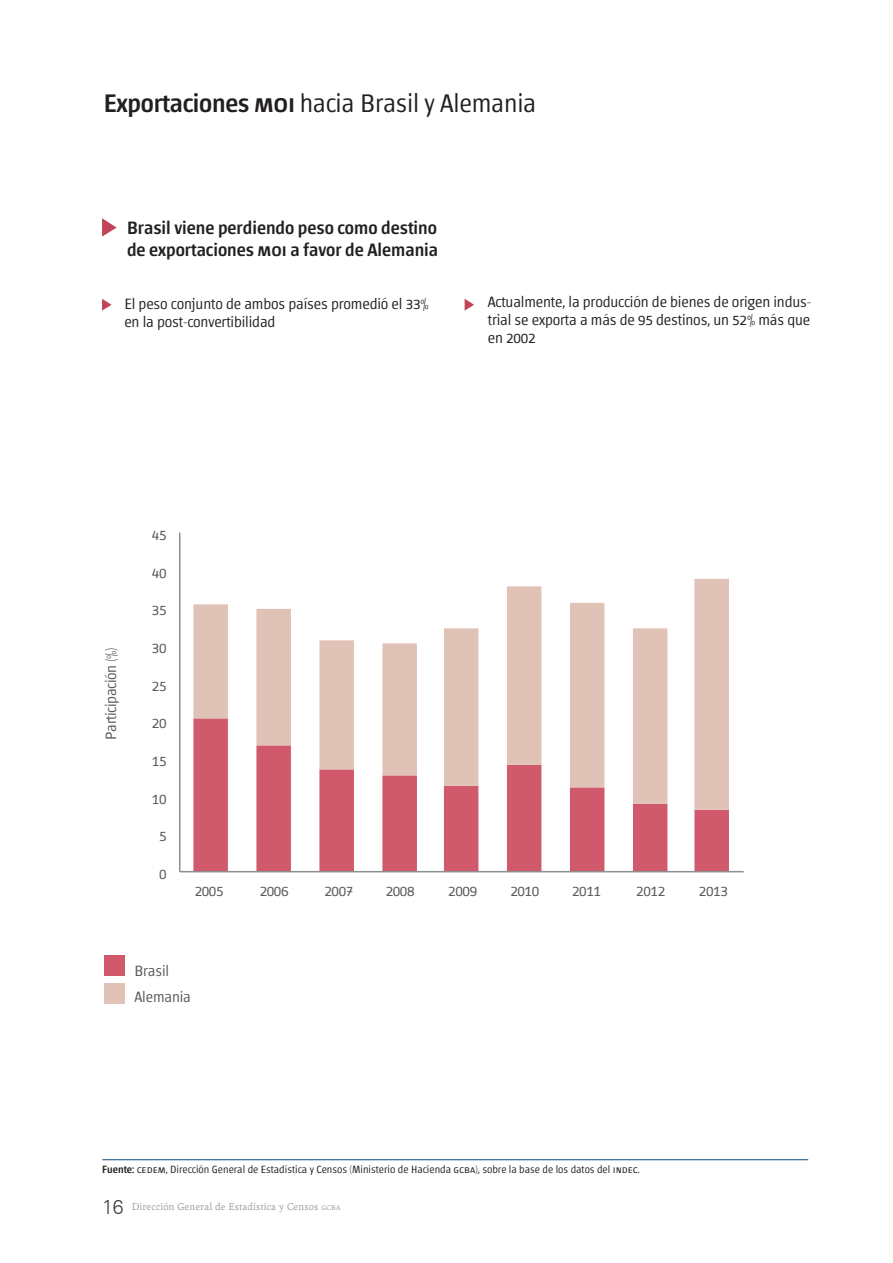
<style>
.page{position:relative;width:893px;height:1263px;background:#fff}
.page>*{position:absolute;margin:0;border:0;box-sizing:border-box;transform-origin:0 0}
.t1{font:300 25.5px "Chaco";letter-spacing:-.01em;color:#231f20}
.t2{font:500 18px/21.6px "Chaco";color:#231f20}
.t3{font:300 15px/18px "Chaco";letter-spacing:-.01em;color:#231f20}
.t4{font:300 15px "Chaco";letter-spacing:-.025em;color:#57585a}
.Fuente{font:300 10.5px "Chaco";color:#231f20}
.t5{font:10.5px "Andralis ND Os F";letter-spacing:.02em;color:#9d9fa2}
.s1{font-weight:500}
.s2{font-family:"Zurich BT";font-weight:300;font-size:19.5px;color:#3e3e3f}
.s3{font-size:7.35px}
</style>
<div class="page">
<svg style="left:102px;top:218px;width:15px;height:19px"></svg>
<hr style="left:102px;top:1159px;width:706px;height:1px;background:#0c4b83">
<svg style="left:102px;top:299px;width:10px;height:12px"></svg>
<svg style="left:465px;top:299px;width:9px;height:12px"></svg>
<div style="left:104px;top:983px;width:21px;height:20px;background:#e0c2b6"></div>
<div style="left:104px;top:955px;width:21px;height:20px;background:#d05a6b"></div>
<svg style="left:193px;top:810px;width:536px;height:61px;fill:#d05a6b"></svg>
<svg style="left:193px;top:579px;width:536px;height:231px"></svg>
<hr style="left:179px;top:533px;width:1px;height:339px;background:#8d9091">
<hr style="left:180px;top:871px;width:564px;height:1px;background:#8d9091">
<p class="t1" style="left:104px;top:91px;width:434px"><span class="s1">Exportaciones moi</span> hacia Brasil y Alemania</p>
<p class="t2" style="left:127px;top:218px;width:313px">Brasil viene perdiendo peso como destino de exportaciones moi a favor de Alemania</p>
<p class="t3" style="left:124px;top:295px;width:306px">El peso conjunto de ambos países promedió el 33% en la post-convertibilidad</p>
<p class="t3" style="left:488px;top:294px;width:325px">Actualmente, la producción de bienes de origen indus&shy;trial se exporta a más de 95 destinos, un 52% más que</p>
<p class="t3" style="left:488px;top:330px;width:49px">en 2002</p>
<p class="t4" style="left:152px;top:528px;width:16px">45</p>
<p class="t4" style="left:152px;top:565px;width:16px">40</p>
<p class="t4" style="left:104px;top:740px;width:94px;rotate:-90deg">Participación (%)</p>
<p class="t4" style="left:152px;top:603px;width:16px">35</p>
<p class="t4" style="left:152px;top:641px;width:16px">30</p>
<p class="t4" style="left:152px;top:678px;width:16px">25</p>
<p class="t4" style="left:152px;top:716px;width:16px">20</p>
<p class="t4" style="left:152px;top:754px;width:16px">15</p>
<p class="t4" style="left:152px;top:791px;width:16px">10</p>
<p class="t4" style="left:159px;top:829px;width:9px">5</p>
<p class="t4" style="left:159px;top:867px;width:9px">0</p>
<p class="t4" style="left:195px;top:884px;width:30px">2005</p>
<p class="t4" style="left:260px;top:884px;width:30px">2006</p>
<p class="t4" style="left:324px;top:884px;width:30px">2007</p>
<p class="t4" style="left:386px;top:884px;width:30px">2008</p>
<p class="t4" style="left:448px;top:884px;width:30px">2009</p>
<p class="t4" style="left:510px;top:884px;width:30px">2010</p>
<p class="t4" style="left:572px;top:884px;width:30px">2011</p>
<p class="t4" style="left:636px;top:884px;width:30px">2012</p>
<p class="t4" style="left:699px;top:884px;width:30px">2013</p>
<p class="t4" style="left:134px;top:963px;width:36px">Brasil</p>
<p class="t4" style="left:134px;top:989px;width:58px">Alemania</p>
<p class="Fuente" style="left:102px;top:1164px;width:539px"><span class="s1">Fuente:</span> cedem, Dirección General de Estadística y Censos (Ministerio de Hacienda gcba), sobre la base de los datos del indec.</p>
<p class="t5" style="left:102px;top:1201px;width:240px"><span class="s2">16</span> Dirección General de Estadística y Censos <span class="s3">gcba</span></p>
</div>
